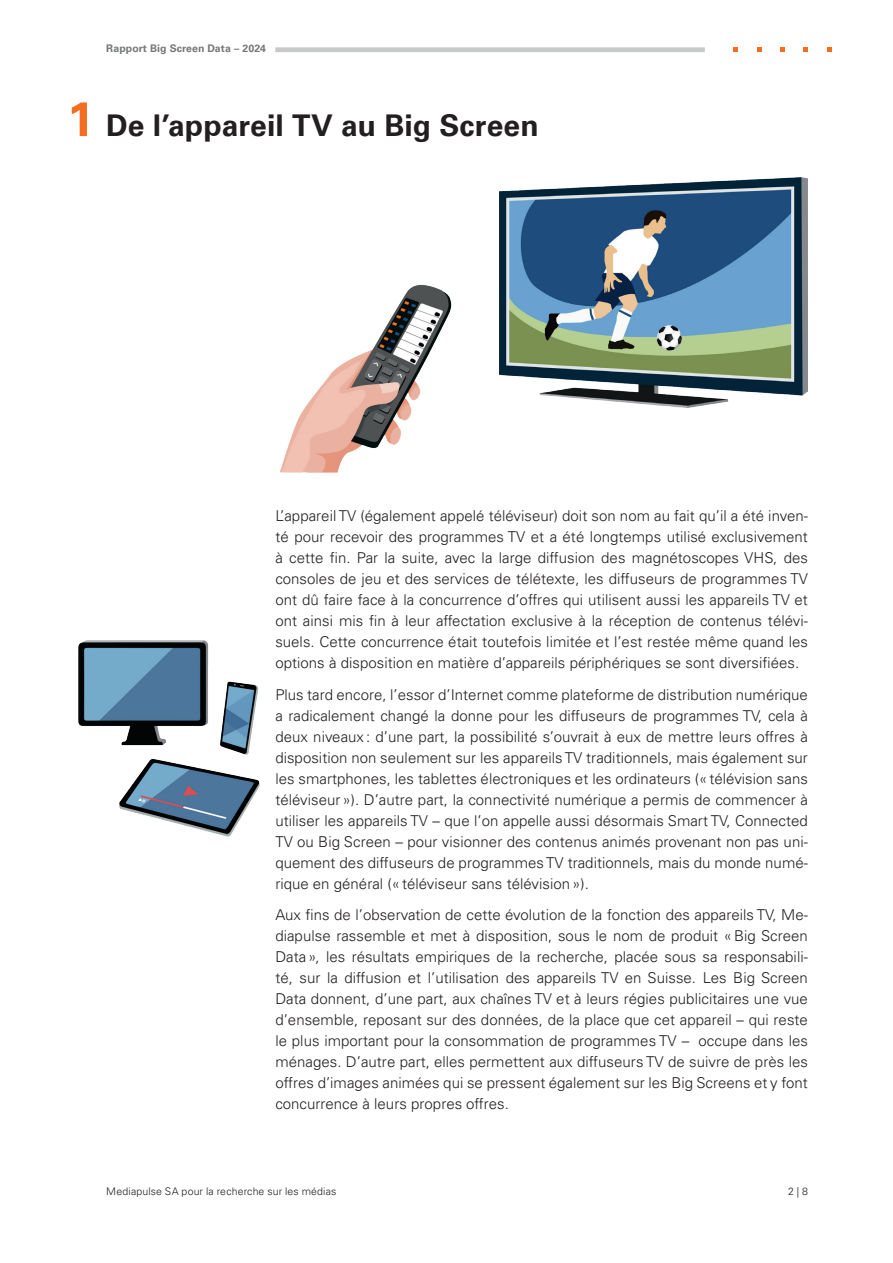
<style>
.page{position:relative;width:893px;height:1263px;background:#fff}
.page>*{position:absolute;margin:0;border:0;box-sizing:border-box;transform-origin:0 0}
.t1{font:700 30px "Univers LT Pro 65";color:#231f20}
.t2{font:300 15px/21px "Univers LT Pro 45";letter-spacing:.005em;color:#231f20;text-align:justify}
.t3{font:300 10.5px "Univers LT Pro 45";letter-spacing:.015em;color:#231f20}
.t4{font:700 10.5px "Univers LT Pro 65";letter-spacing:.01em;color:#757778}
</style>
<div class="page">
<svg style="left:733px;top:47px;width:5px;height:5px"></svg>
<svg style="left:757px;top:47px;width:4px;height:5px"></svg>
<svg style="left:780px;top:47px;width:4px;height:5px"></svg>
<svg style="left:804px;top:47px;width:4px;height:5px"></svg>
<svg style="left:827px;top:47px;width:4px;height:5px"></svg>
<div style="left:275px;top:47px;width:430px;height:5px;background:#c8c9c9"></div>
<svg style="left:72px;top:102px;width:15px;height:34px"></svg>
<img style="left:78px;top:640px;width:182px;height:197px">
<img style="left:499px;top:177px;width:309px;height:231px">
<img style="left:280px;top:284px;width:172px;height:189px">
<p class="t4" style="left:106px;top:41px;width:161px">Rapport Big Screen Data – 2024</p>
<h1 class="t1" style="left:106px;top:104px;width:434px">De l’appareil TV au Big Screen</h1>
<p class="t2" style="left:275px;top:505px;width:534px">L’appareil TV (également appelé téléviseur) doit son nom au fait qu’il a été inven&shy;té pour recevoir des programmes TV et a été longtemps utilisé exclusivement à cette fin. Par la suite, avec la large diffusion des magnétoscopes VHS, des consoles de jeu et des services de télétexte, les diffuseurs de programmes TV ont dû faire face à la concurrence d’offres qui utilisent aussi les appareils TV et ont ainsi mis fin à leur affectation exclusive à la réception de contenus télévi&shy;suels. Cette concurrence était toutefois limitée et l’est restée même quand les options à disposition en matière d’appareils périphériques se sont diversifiées.</p>
<p class="t2" style="left:275px;top:683px;width:534px">Plus tard encore, l’essor d’Internet comme plateforme de distribution numérique a radicalement changé la donne pour les diffuseurs de programmes TV, cela à deux niveaux : d’une part, la possibilité s’ouvrait à eux de mettre leurs offres à disposition non seulement sur les appareils TV traditionnels, mais également sur les smartphones, les tablettes électroniques et les ordinateurs («télévision sans téléviseur»). D’autre part, la connectivité numérique a permis de commencer à utiliser les appareils TV – que l’on appelle aussi désormais Smart TV, Connected TV ou Big Screen – pour visionner des contenus animés provenant non pas uni&shy;quement des diffuseurs de programmes TV traditionnels, mais du monde numé&shy;rique en général («téléviseur sans télévision»).</p>
<p class="t2" style="left:275px;top:904px;width:534px">Aux fins de l’observation de cette évolution de la fonction des appareils TV, Me&shy;diapulse rassemble et met à disposition, sous le nom de produit «Big Screen Data», les résultats empiriques de la recherche, placée sous sa responsabili&shy;té, sur la diffusion et l’utilisation des appareils TV en Suisse. Les Big Screen Data donnent, d’une part, aux chaînes TV et à leurs régies publicitaires une vue d’ensemble, reposant sur des données, de la place que cet appareil – qui reste le plus important pour la consommation de programmes TV – occupe dans les ménages. D’autre part, elles permettent aux diffuseurs TV de suivre de près les offres d’images animées qui se pressent également sur les Big Screens et y font concurrence à leurs propres offres.</p>
<p class="t3" style="left:106px;top:1184px;width:232px">Mediapulse SA pour la recherche sur les médias</p>
<p class="t3" style="left:788px;top:1184px;width:21px">2 | 8</p>
</div>
